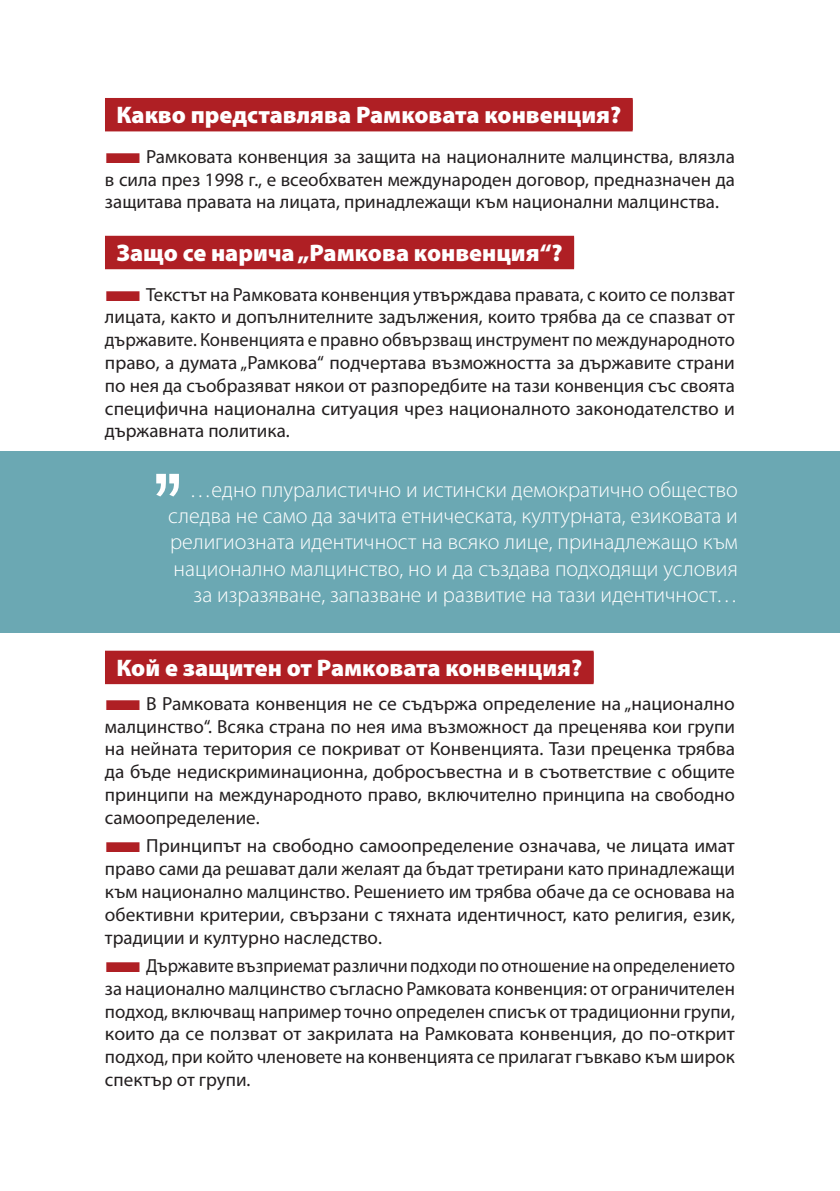
<style>
.page{position:relative;width:840px;height:1191px;background:#fff}
.page>*{position:absolute;margin:0;border:0;box-sizing:border-box;transform-origin:0 0}
.t1{font:900 24px "Myriad Pro";color:#fff}
.t2{font:300 22px/26.4px "Myriad Pro";color:#fff;text-align:right}
.t3{font:19px/22.8px "Myriad Pro";color:#231f20;text-align:justify}
.t4{font:19px/22.8px "Myriad Pro";color:#231f20;text-align:justify;scale:.95 1}
.s1{color:#af1f24}
</style>
<div class="page">
<div style="left:105px;top:99px;width:527px;height:32px;background:#af1f24"></div>
<div style="left:105px;top:98px;width:527px;height:32px;background:#af1f24"></div>
<div style="left:105px;top:237px;width:468px;height:32px;background:#af1f24"></div>
<div style="left:105px;top:236px;width:468px;height:32px;background:#af1f24"></div>
<div style="left:105px;top:652px;width:488px;height:32px;background:#af1f24"></div>
<div style="left:105px;top:650px;width:488px;height:32px;background:#af1f24"></div>
<div style="left:0;top:451px;width:839px;height:182px;background:#6ba8b3"></div>
<svg style="left:156px;top:474px;width:23px;height:22px"></svg>
<p class="t1" style="left:116px;top:99px;width:506px">Какво представлява Рамковата конвенция?</p>
<p class="t3" style="left:105px;top:145px;width:631px"><span class="s1">■</span>Рамковата конвенция за защита на националните малцинства, влязла в сила през 1998 г., е всеобхватен международен договор, предназначен да защитава правата на лицата, принадлежащи към национални малцинства.</p>
<p class="t1" style="left:116px;top:237px;width:447px">Защо се нарича „Рамкова конвенция“?</p>
<p class="t3" style="left:105px;top:282px;width:631px"><span class="s1">■</span>Текстът на Рамковата конвенция утвърждава правата, с които се ползват лицата, както и допълнителните задължения, които трябва да се спазват от държавите. Конвенцията е правно обвързващ инструмент по международното право, а думата „Рамкова“ подчертава възможността за държавите страни по нея да съобразяват някои от разпоредбите на тази конвенция със своята специфична национална ситуация чрез националното законодателство и държавната политика.</p>
<p class="t2" style="left:168px;top:476px;width:571px">…едно плуралистично и истински демократично общество следва не само да зачита етническата, културната, езиковата и религиозната идентичност на всяко лице, принадлежащо към национално малцинство, но и да създава подходящи условия за изразяване, запазване и развитие на тази идентичност…</p>
<p class="t1" style="left:116px;top:651px;width:467px">Кой е защитен от Рамковата конвенция?</p>
<p class="t3" style="left:105px;top:691px;width:631px"><span class="s1">■</span>В Рамковата конвенция не се съдържа определение на „национално малцинство“. Всяка страна по нея има възможност да преценява кои групи на нейната територия се покриват от Конвенцията. Тази преценка трябва да бъде недискриминационна, добросъвестна и в съответствие с общите принципи на международното право, включително принципа на свободно самоопределение.</p>
<p class="t3" style="left:105px;top:834px;width:631px"><span class="s1">■</span>Принципът на свободно самоопределение означава, че лицата имат право сами да решават дали желаят да бъдат третирани като принадлежащи към национално малцинство. Решението им трябва обаче да се основава на обективни критерии, свързани с тяхната идентичност, като религия, език, традиции и културно наследство.</p>
<p class="t4" style="left:105px;top:954px;width:664px"><span class="s1">■</span>Държавите възприемат различни подходи по отношение на определението за национално малцинство съгласно Рамковата конвенция: от ограничителен подход, включващ например точно определен списък от традиционни групи, които да се ползват от закрилата на Рамковата конвенция, до по-открит подход, при който членовете на конвенцията се прилагат гъвкаво към широк спектър от групи.</p>
</div>
